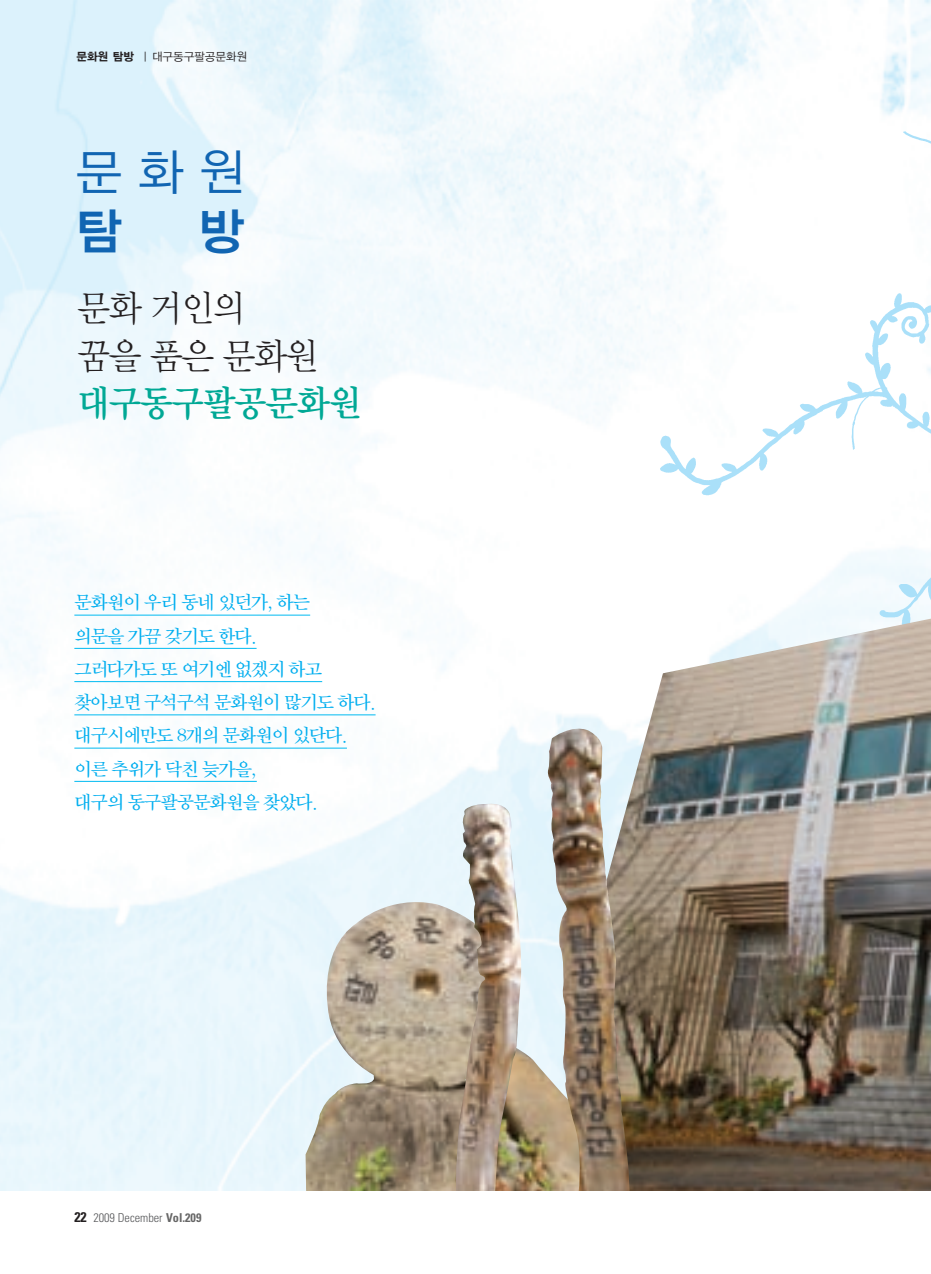
<style>
.page{position:relative;width:931px;height:1274px;background:#fff}
.page>*{position:absolute;margin:0;border:0;box-sizing:border-box;transform-origin:0 0}
.t1{font:49.35px "YGO12";color:#1165b2}
.t2{font:49.35px "YGO14";color:#1165b2}
.t3{font:36.4px/47.4px "Y Mj O12";letter-spacing:-.095em;color:#231f20;scale:.95 1}
.t4{font:36.4px "Y Mj O14";letter-spacing:-.095em;color:#00a895;scale:.95 1}
.t5{font:19.25px/33.2px "Sand Tm";letter-spacing:-.05em;color:#00aeef}
.t6{font:300 condensed 12.25px "Univers";color:#57585a}
.t7{font:11.38px "YGO12";letter-spacing:-.07em;color:#231f20}
.s1{font-family:"YGO15"}
.s2{font-weight:700;font-size:14px;color:#231f20}
.s3{font-weight:700;color:#666}
</style>
<div class="page">
<img style="left:608px;top:72px;width:323px;height:541px">
<img style="left:594px;top:613px;width:337px;height:578px">
<hr style="left:74px;top:615px;width:236px;height:1px;background:#00baf1">
<hr style="left:74px;top:648px;width:183px;height:1px;background:#00baf1">
<hr style="left:74px;top:681px;width:248px;height:1px;background:#00baf1">
<hr style="left:74px;top:714px;width:302px;height:1px;background:#00baf1">
<hr style="left:74px;top:748px;width:273px;height:1px;background:#00baf1">
<hr style="left:74px;top:781px;width:183px;height:1px;background:#00baf1">
<img style="left:306px;top:901px;width:241px;height:290px">
<img style="left:547px;top:728px;width:83px;height:463px">
<img style="left:456px;top:803px;width:66px;height:388px">
<p class="t7" style="left:76px;top:52px;width:173px"><span class="s1">문화원 탐방</span> | 대구동구팔공문화원</p>
<h1 class="t1" style="left:74px;top:150px;width:174px">문화원</h1>
<h1 class="t2" style="left:74px;top:209px;width:51px">탐</h1>
<h1 class="t2" style="left:197px;top:209px;width:51px">방</h1>
<h2 class="t3" style="left:77px;top:287px;width:257px">문화 거인의 꿈을 품은 문화원</h2>
<h2 class="t4" style="left:77px;top:387px;width:302px">대구동구팔공문화원</h2>
<p class="t5" style="left:74px;top:587px;width:303px">문화원이 우리 동네 있던가, 하는<br>의문을 가끔 갖기도 한다.<br>그러다가도 또 여기엔 없겠지 하고 찾아보면 구석구석 문화원이 많기도 하다. 대구시에만도 8개의 문화원이 있단다. 이른 추위가 닥친 늦가을,<br>대구의 동구팔공문화원을 찾았다.</p>
<p class="t6" style="left:74px;top:1213px;width:129px"><span class="s2">22</span> 2009 December <span class="s3">Vol.209</span></p>
</div>
